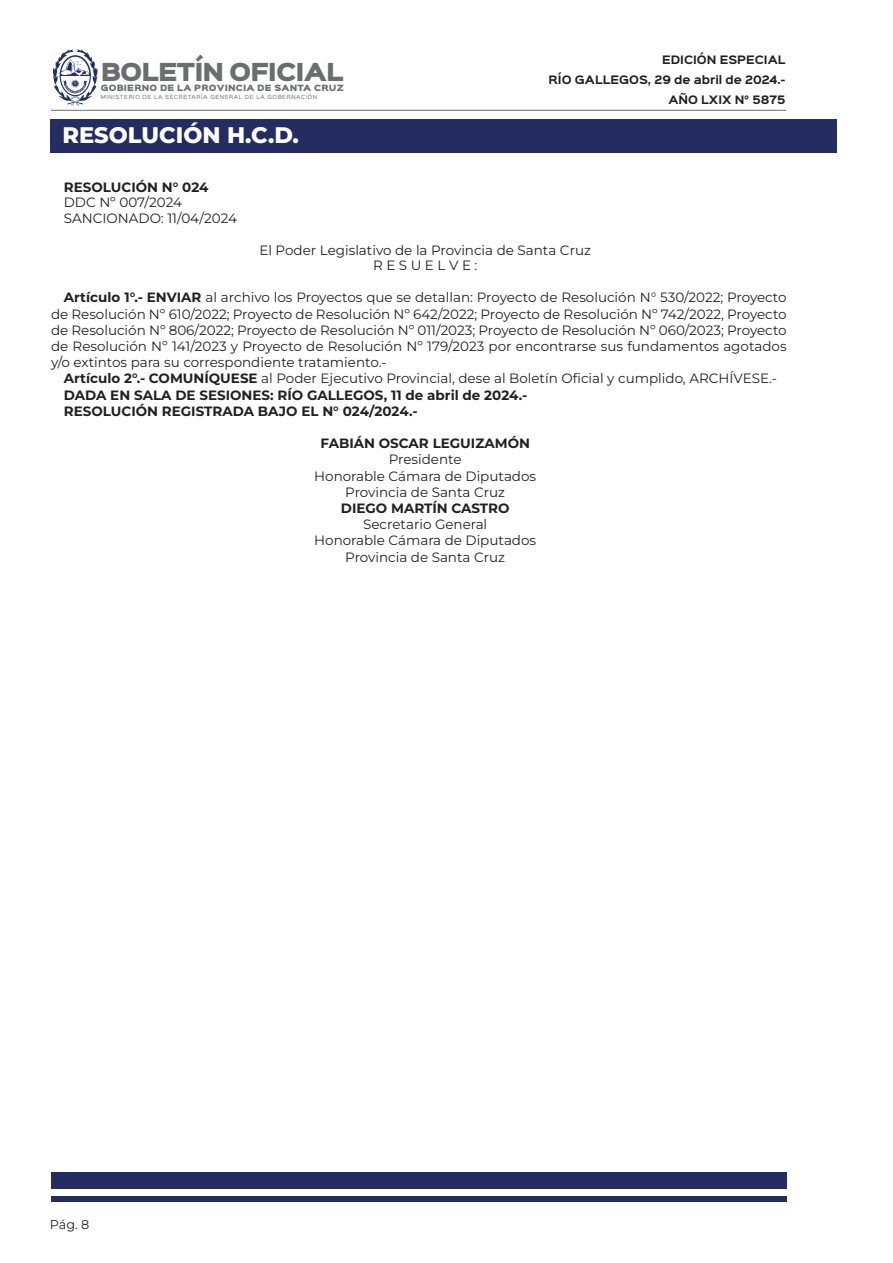
<style>
.page{position:relative;width:893px;height:1263px;background:#fff}
.page>*{position:absolute;margin:0;border:0;box-sizing:border-box;transform-origin:0 0}
.t1{font:800 22.5px "Montserrat";color:#fff}
.t2{font:22.35px "Sinkin Sans 900 X Black";letter-spacing:-.04em;color:#6c6d70}
.Normal__Web{font:13.5px/16.2px "Montserrat";color:#231f20;text-align:justify}
.t3{font:700 13.5px "Montserrat";color:#231f20}
.t4{font:12.75px "Montserrat";color:#231f20}
.t5{font:700 10.5px/20px "Sinkin Sans 700";color:#231f20;text-align:right}
.t6{font:7.8px "Sinkin Sans 900 X Black";letter-spacing:.02em;color:#6c6d70}
.t7{font:5.1px "Sinkin Sans 400";letter-spacing:.12em;color:#6c6d70}
.s1{font-weight:700}
.s2{color:#222}
</style>
<div class="page">
<svg style="left:53px;top:49px;width:45px;height:57px"></svg>
<hr style="left:51px;top:110px;width:735px;height:1px;background:#6c6d70">
<div style="left:51px;top:1172px;width:736px;height:17px;background:#252c61"></div>
<div style="left:51px;top:1196px;width:736px;height:5px;background:#252c61"></div>
<div style="left:50px;top:119px;width:786px;height:33px;background:#252c61"></div>
<h2 class="t2" style="left:101px;top:61px;width:244px">BOLETÍN OFICIAL</h2>
<p class="t6" style="left:101px;top:84px;width:245px">GOBIERNO DE LA PROVINCIA DE SANTA CRUZ</p>
<p class="t7" style="left:101px;top:93px;width:218px">MINISTERIO DE LA SECRETARÍA GENERAL DE LA GOBERNACIÓN</p>
<p class="t5" style="left:549px;top:50px;width:238px">EDICIÓN ESPECIAL<br>RÍO GALLEGOS, 29 de abril de 2024.-<br>AÑO LXIX N° 5875</p>
<p class="t1" style="left:63px;top:120px;width:238px">RESOLUCIÓN H.C.D.</p>
<p class="t3" style="left:64px;top:177px;width:146px">RESOLUCIÓN N° 024</p>
<p class="Normal__Web" style="left:64px;top:194px;width:120px">DDC Nº 007/2024</p>
<p class="Normal__Web" style="left:64px;top:210px;width:175px">SANCIONADO: 11/04/2024</p>
<p class="Normal__Web" style="left:259px;top:241px;width:333px">El Poder Legislativo de la Provincia de Santa Cruz</p>
<p class="Normal__Web" style="left:373px;top:257px;width:106px">R E S U E L V E :</p>
<p class="Normal__Web" style="left:51px;top:289px;width:737px;text-indent:13px"><span class="s1">Artículo 1°.- ENVIAR</span> <span class="s2">al archivo los Proyectos que se detallan:</span> Proyecto de Resolución N° 530/2022; Proyecto de Resolución Nº 610/2022; Proyecto de Resolución Nº 642/2022; Proyecto de Resolución Nº 742/2022, Proyecto de Resolución Nº 806/2022; Proyecto de Resolución Nº 011/2023; Proyecto de Resolución Nº 060/2023; Proyecto de Resolución Nº 141/2023 y Proyecto de Resolución Nº 179/2023 por encontrarse sus fundamentos agotados y/o extintos para su correspondiente tratamiento.-</p>
<p class="Normal__Web" style="left:64px;top:370px;width:715px"><span class="s1">Artículo 2°.- COMUNÍQUESE</span> al Poder Ejecutivo Provincial, dese al Boletín Oficial y cumplido, ARCHÍVESE.-</p>
<p class="t3" style="left:64px;top:385px;width:465px">DADA EN SALA DE SESIONES: RÍO GALLEGOS, 11 de abril de 2024.-</p>
<p class="t3" style="left:64px;top:401px;width:355px">RESOLUCIÓN REGISTRADA BAJO EL N° 024/2024.-</p>
<p class="t3" style="left:320px;top:434px;width:211px">FABIÁN OSCAR LEGUIZAMÓN</p>
<p class="Normal__Web" style="left:389px;top:451px;width:74px">Presidente</p>
<p class="Normal__Web" style="left:314px;top:467px;width:223px">Honorable Cámara de Diputados</p>
<p class="Normal__Web" style="left:345px;top:484px;width:161px">Provincia de Santa Cruz</p>
<p class="t3" style="left:341px;top:498px;width:170px">DIEGO MARTÍN CASTRO</p>
<p class="Normal__Web" style="left:363px;top:516px;width:126px">Secretario General</p>
<p class="Normal__Web" style="left:314px;top:532px;width:223px">Honorable Cámara de Diputados</p>
<p class="Normal__Web" style="left:345px;top:548px;width:161px">Provincia de Santa Cruz</p>
<p class="t4" style="left:50px;top:1215px;width:41px">Pág. 8</p>
</div>
